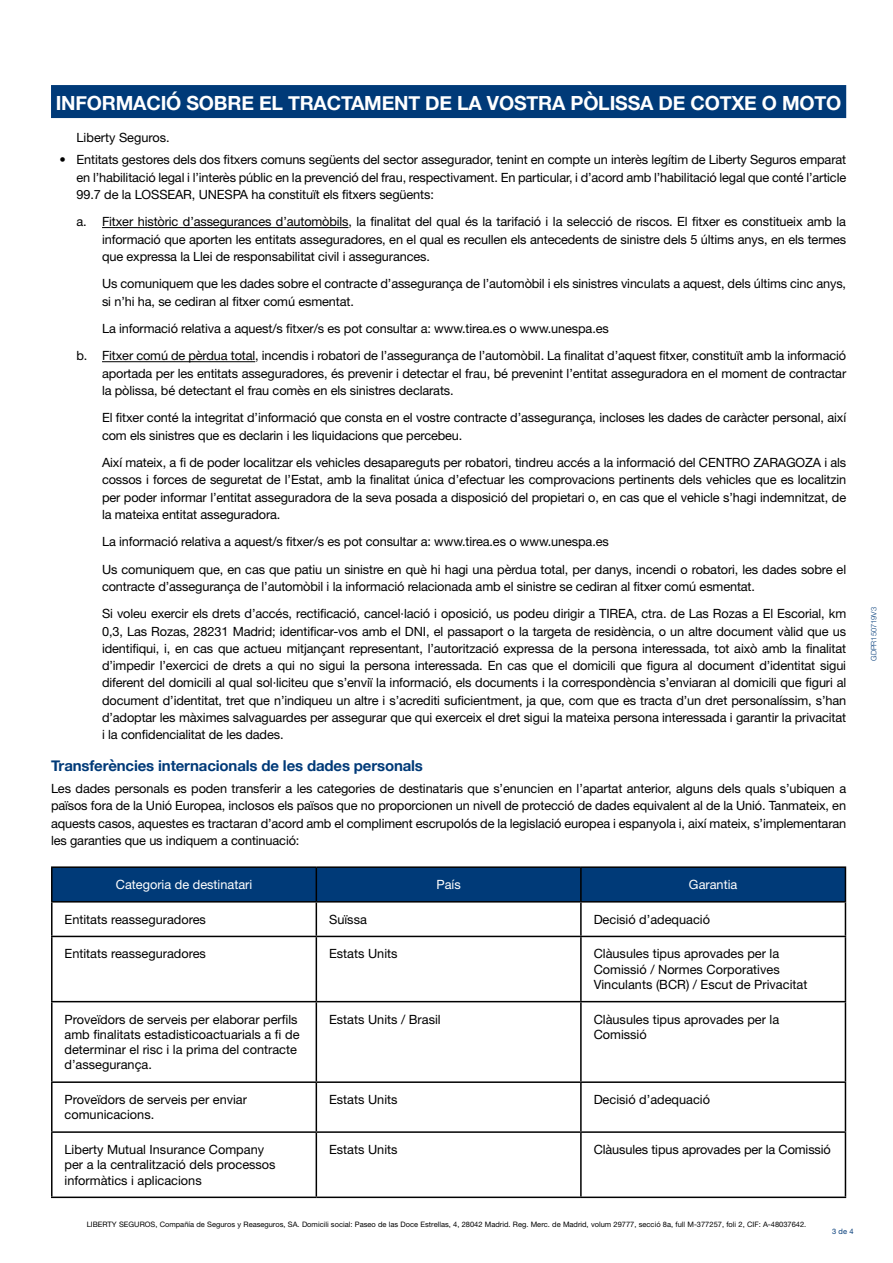
<style>
.page{position:relative;width:893px;height:1263px;background:#fff}
.page>*{position:absolute;margin:0;border:0;box-sizing:border-box;transform-origin:0 0}
.t1{font:700 19.5px "Helvetica Neue";letter-spacing:-.01em;color:#fff}
.t2{font:700 15px "Helvetica Neue";letter-spacing:-.01em;color:#003a78}
.t3{font:12.75px/17.2px "Helvetica Neue LT Std";letter-spacing:-.01em;color:#000}
.t4{font:12.75px "Helvetica Neue LT Std";color:#fff}
.t5{font:7.5px "Helvetica Neue LT Std";color:#000}
.t6{font:300 7.5px "Helvetica Neue LT Std";color:#003a78}
.t7{font:7.5px "Helvetica Neue LT Std";color:#003a78}
</style>
<div class="page">
<div style="left:51px;top:85px;width:795px;height:33px;background:#003a78"></div>
<hr style="left:102px;top:227px;width:247px;height:1px;background:#000">
<hr style="left:102px;top:361px;width:153px;height:1px;background:#000">
<div style="left:53px;top:868px;width:792px;height:33px;background:#003a78"></div>
<hr style="left:51px;top:866px;width:265px;height:2px;background:#000">
<hr style="left:51px;top:868px;width:2px;height:33px;background:#000">
<hr style="left:316px;top:866px;width:265px;height:2px;background:#000">
<hr style="left:316px;top:868px;width:1px;height:33px;background:#000">
<hr style="left:581px;top:866px;width:265px;height:2px;background:#000">
<hr style="left:580px;top:868px;width:2px;height:33px;background:#000">
<hr style="left:845px;top:868px;width:1px;height:33px;background:#000">
<hr style="left:51px;top:901px;width:265px;height:1px;background:#000">
<hr style="left:51px;top:902px;width:2px;height:34px;background:#000">
<hr style="left:316px;top:901px;width:265px;height:1px;background:#000">
<hr style="left:316px;top:902px;width:1px;height:34px;background:#000">
<hr style="left:581px;top:901px;width:265px;height:1px;background:#000">
<hr style="left:580px;top:902px;width:2px;height:34px;background:#000">
<hr style="left:845px;top:902px;width:1px;height:34px;background:#000">
<hr style="left:51px;top:936px;width:265px;height:1px;background:#000">
<hr style="left:51px;top:937px;width:2px;height:64px;background:#000">
<hr style="left:316px;top:936px;width:265px;height:1px;background:#000">
<hr style="left:316px;top:937px;width:1px;height:64px;background:#000">
<hr style="left:581px;top:936px;width:265px;height:1px;background:#000">
<hr style="left:580px;top:937px;width:2px;height:64px;background:#000">
<hr style="left:845px;top:937px;width:1px;height:64px;background:#000">
<hr style="left:51px;top:1001px;width:265px;height:1px;background:#000">
<hr style="left:51px;top:1002px;width:2px;height:79px;background:#000">
<hr style="left:316px;top:1001px;width:265px;height:1px;background:#000">
<hr style="left:316px;top:1002px;width:1px;height:79px;background:#000">
<hr style="left:581px;top:1001px;width:265px;height:1px;background:#000">
<hr style="left:580px;top:1002px;width:2px;height:79px;background:#000">
<hr style="left:845px;top:1002px;width:1px;height:79px;background:#000">
<hr style="left:51px;top:1081px;width:265px;height:2px;background:#000">
<hr style="left:51px;top:1083px;width:2px;height:48px;background:#000">
<hr style="left:316px;top:1081px;width:265px;height:2px;background:#000">
<hr style="left:316px;top:1083px;width:1px;height:48px;background:#000">
<hr style="left:581px;top:1081px;width:265px;height:2px;background:#000">
<hr style="left:580px;top:1083px;width:2px;height:48px;background:#000">
<hr style="left:845px;top:1083px;width:1px;height:48px;background:#000">
<hr style="left:51px;top:1131px;width:265px;height:2px;background:#000">
<hr style="left:51px;top:1133px;width:2px;height:63px;background:#000">
<hr style="left:316px;top:1131px;width:265px;height:2px;background:#000">
<hr style="left:316px;top:1133px;width:1px;height:63px;background:#000">
<hr style="left:581px;top:1131px;width:265px;height:2px;background:#000">
<hr style="left:580px;top:1133px;width:2px;height:63px;background:#000">
<hr style="left:845px;top:1133px;width:1px;height:63px;background:#000">
<hr style="left:51px;top:1196px;width:265px;height:2px;background:#000">
<hr style="left:316px;top:1196px;width:265px;height:2px;background:#000">
<hr style="left:581px;top:1196px;width:265px;height:2px;background:#000">
<h1 class="t1" style="left:56px;top:87px;width:787px">INFORMACIÓ SOBRE EL TRACTAMENT DE LA VOSTRA PÒLISSA DE COTXE O MOTO</h1>
<p class="t3" style="left:77px;top:129px;width:95px">Liberty Seguros.</p>
<p class="t3" style="left:77px;top:151px;width:771px;text-align:justify;text-indent:-17px">• Entitats gestores dels dos fitxers comuns següents del sector assegurador, tenint en compte un interès legítim de Liberty Seguros emparat en l’habilitació legal i l’interès públic en la prevenció del frau, respectivament. En particular, i d’acord amb l’habilitació legal que conté l’article 99.7 de la LOSSEAR, UNESPA ha constituït els fitxers següents:</p>
<p class="t3" style="left:102px;top:213px;width:746px;text-align:justify;text-indent:-26px">a. Fitxer històric d’assegurances d’automòbils, la finalitat del qual és la tarifació i la selecció de riscos. El fitxer es constitueix amb la informació que aporten les entitats asseguradores, en el qual es recullen els antecedents de sinistre dels 5 últims anys, en els termes que expressa la Llei de responsabilitat civil i assegurances.</p>
<p class="t3" style="left:102px;top:275px;width:746px">Us comuniquem que les dades sobre el contracte d’assegurança de l’automòbil i els sinistres vinculats a aquest, dels últims cinc anys, si n’hi ha, se cediran al fitxer comú esmentat.</p>
<p class="t3" style="left:77px;top:315px;width:771px;line-height:27.5px;text-indent:26px">La informació relativa a aquest/s fitxer/s es pot consultar a: www.tirea.es o www.unespa.es<br>b. Fitxer comú de pèrdua total, incendis i robatori de l’assegurança de l’automòbil. La finalitat d’aquest fitxer, constituït amb la informació</p>
<p class="t3" style="left:102px;top:364px;width:746px">aportada per les entitats asseguradores, és prevenir i detectar el frau, bé prevenint l’entitat asseguradora en el moment de contractar la pòlissa, bé detectant el frau comès en els sinistres declarats.</p>
<p class="t3" style="left:102px;top:409px;width:746px">El fitxer conté la integritat d’informació que consta en el vostre contracte d’assegurança, incloses les dades de caràcter personal, així com els sinistres que es declarin i les liquidacions que percebeu.</p>
<p class="t3" style="left:102px;top:454px;width:746px;text-align:justify">Així mateix, a fi de poder localitzar els vehicles desapareguts per robatori, tindreu accés a la informació del CENTRO ZARAGOZA i als cossos i forces de seguretat de l’Estat, amb la finalitat única d’efectuar les comprovacions pertinents dels vehicles que es localitzin per poder informar l’entitat asseguradora de la seva posada a disposició del propietari o, en cas que el vehicle s’hagi indemnitzat, de la mateixa entitat asseguradora.</p>
<p class="t3" style="left:102px;top:528px;width:746px;line-height:27.5px">La informació relativa a aquest/s fitxer/s es pot consultar a: www.tirea.es o www.unespa.es<br>Us comuniquem que, en cas que patiu un sinistre en què hi hagi una pèrdua total, per danys, incendi o robatori, les dades sobre el</p>
<p class="t3" style="left:102px;top:573px;width:746px;line-height:27.5px">contracte d’assegurança de l’automòbil i la informació relacionada amb el sinistre se cediran al fitxer comú esmentat.<br>Si voleu exercir els drets d’accés, rectificació, cancel·lació i oposició, us podeu dirigir a TIREA, ctra. de Las Rozas a El Escorial, km</p>
<p class="t3" style="left:102px;top:622px;width:746px;text-align:justify">0,3, Las Rozas, 28231 Madrid; identificar-vos amb el DNI, el passaport o la targeta de residència, o un altre document vàlid que us identifiqui, i, en cas que actueu mitjançant representant, l’autorització expressa de la persona interessada, tot això amb la finalitat d’impedir l’exercici de drets a qui no sigui la persona interessada. En cas que el domicili que figura al document d’identitat sigui diferent del domicili al qual sol·liciteu que s’enviï la informació, els documents i la correspondència s’enviaran al domicili que figuri al document d’identitat, tret que n’indiqueu un altre i s’acrediti suficientment, ja que, com que es tracta d’un dret personalíssim, s’han d’adoptar les màximes salvaguardes per assegurar que qui exerceix el dret sigui la mateixa persona interessada i garantir la privacitat i la confidencialitat de les dades.</p>
<p class="t2" style="left:51px;top:754px;width:373px">Transferències internacionals de les dades personals</p>
<p class="t3" style="left:51px;top:780px;width:797px;text-align:justify">Les dades personals es poden transferir a les categories de destinataris que s’enuncien en l’apartat anterior, alguns dels quals s’ubiquen a països fora de la Unió Europea, inclosos els països que no proporcionen un nivell de protecció de dades equivalent al de la Unió. Tanmateix, en aquests casos, aquestes es tractaran d’acord amb el compliment escrupolós de la legislació europea i espanyola i, així mateix, s’implementaran les garanties que us indiquem a continuació:</p>
<p class="t4" style="left:116px;top:877px;width:138px">Categoria de destinatari</p>
<p class="t4" style="left:436px;top:877px;width:26px">País</p>
<p class="t4" style="left:689px;top:877px;width:50px">Garantia</p>
<p class="t3" style="left:65px;top:910px;width:143px">Entitats reasseguradores</p>
<p class="t3" style="left:329px;top:910px;width:39px">Suïssa</p>
<p class="t3" style="left:594px;top:910px;width:118px">Decisió d’adequació</p>
<p class="t3" style="left:65px;top:945px;width:143px">Entitats reasseguradores</p>
<p class="t3" style="left:329px;top:945px;width:70px">Estats Units</p>
<p class="t3" style="left:594px;top:946px;width:215px;line-height:15.3px">Clàusules tipus aprovades per la<br>Comissió / Normes Corporatives<br>Vinculants (BCR) / Escut de Privacitat</p>
<p class="t3" style="left:65px;top:1011px;width:236px;line-height:15.3px">Proveïdors de serveis per elaborar perfils amb finalitats estadisticoactuarials a fi de determinar el risc i la prima del contracte d’assegurança.</p>
<p class="t3" style="left:329px;top:1010px;width:113px">Estats Units / Brasil</p>
<p class="t3" style="left:594px;top:1011px;width:187px;line-height:15.3px">Clàusules tipus aprovades per la<br>Comissió</p>
<p class="t3" style="left:65px;top:1092px;width:184px;line-height:15.3px">Proveïdors de serveis per enviar comunicacions.</p>
<p class="t3" style="left:329px;top:1091px;width:70px">Estats Units</p>
<p class="t3" style="left:594px;top:1091px;width:118px">Decisió d’adequació</p>
<p class="t3" style="left:65px;top:1141px;width:213px;line-height:15.3px">Liberty Mutual Insurance Company per a la centralització dels processos informàtics i aplicacions</p>
<p class="t3" style="left:329px;top:1140px;width:70px">Estats Units</p>
<p class="t3" style="left:594px;top:1140px;width:239px">Clàusules tipus aprovades per la Comissió</p>
<p class="t5" style="left:87px;top:1220px;width:721px">LIBERTY SEGUROS, Compañía de Seguros y Reaseguros, SA. Domicili social: Paseo de las Doce Estrellas, 4, 28042 Madrid. Reg. Merc. de Madrid, volum 29777, secció 8a, full M-377257, foli 2, CIF: A-48037642.</p>
<p class="t7" style="left:832px;top:1227px;width:23px">3 de 4</p>
<p class="t6" style="left:869px;top:661px;width:56px;rotate:-90deg">GDPR150719V3</p>
</div>
